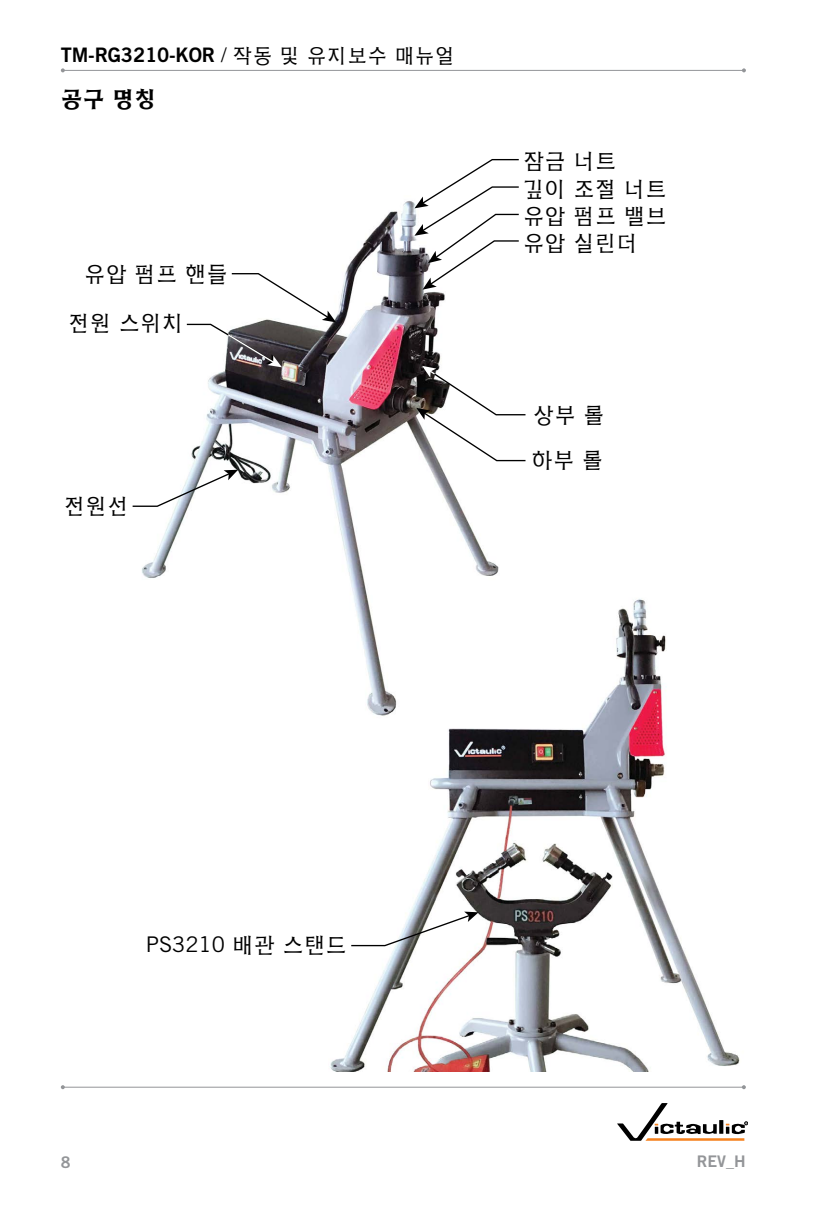
<style>
.page{position:relative;width:840px;height:1224px;background:#fff}
.page>*{position:absolute;margin:0;border:0;box-sizing:border-box;transform-origin:0 0}
.t1{font:700 22px "HY Buwha L";color:#000}
.t2{font:300 21.6px "HY Buwha L";color:#000}
.t3{font:21.6px "Trade Gothic LT Std";color:#000}
.t4{font:20px "Trade Gothic LT Std Bd 2";letter-spacing:-.01em;color:#000}
.t5{font:16px "Trade Gothic LT Std Bd 2";color:#939598}
.s1{font-family:"Trade Gothic LT Std";font-weight:300}
.s2{font-family:"HY Buwha L";font-weight:300}
</style>
<div class="page">
<img style="left:330px;top:599px;width:410px;height:473px">
<svg style="left:350px;top:912px;width:128px;height:35px"></svg>
<img style="left:142px;top:201px;width:364px;height:524px">
<svg style="left:132px;top:470px;width:106px;height:38px"></svg>
<svg style="left:414px;top:159px;width:105px;height:131px"></svg>
<svg style="left:416px;top:366px;width:110px;height:96px"></svg>
<svg style="left:185px;top:272px;width:151px;height:95px"></svg>
<hr style="left:63px;top:70px;width:681px;height:1px;background:#939598">
<svg style="left:61px;top:68px;width:4px;height:4px"></svg>
<svg style="left:742px;top:68px;width:4px;height:4px"></svg>
<svg style="left:617px;top:1103px;width:130px;height:38px"></svg>
<hr style="left:63px;top:1087px;width:680px;height:1px;background:#939598">
<svg style="left:61px;top:1085px;width:4px;height:4px"></svg>
<svg style="left:741px;top:1085px;width:4px;height:4px"></svg>
<p class="t4" style="left:61px;top:42px;width:396px">TM-RG3210-KOR <span class="s1">/</span> <span class="s2">작동 및 유지보수 매뉴얼</span></p>
<p class="t1" style="left:61px;top:88px;width:98px">공구 명칭</p>
<p class="t2" style="left:84px;top:264px;width:145px">유압 펌프 핸들</p>
<p class="t2" style="left:69px;top:312px;width:117px">전원 스위치</p>
<p class="t2" style="left:64px;top:496px;width:66px">전원선</p>
<p class="t3" style="left:146px;top:931px;width:203px">PS3210 <span class="s2">배관 스탠드</span></p>
<p class="t2" style="left:523px;top:151px;width:95px">잠금 너트</p>
<p class="t2" style="left:523px;top:206px;width:145px">유압 펌프 밸브</p>
<p class="t2" style="left:523px;top:178px;width:145px">깊이 조절 너트</p>
<p class="t2" style="left:523px;top:232px;width:117px">유압 실린더</p>
<p class="t2" style="left:533px;top:404px;width:73px">상부 롤</p>
<p class="t2" style="left:531px;top:450px;width:73px">하부 롤</p>
<p class="t5" style="left:61px;top:1152px;width:11px">8</p>
<p class="t5" style="left:696px;top:1151px;width:50px">REV_H</p>
</div>
